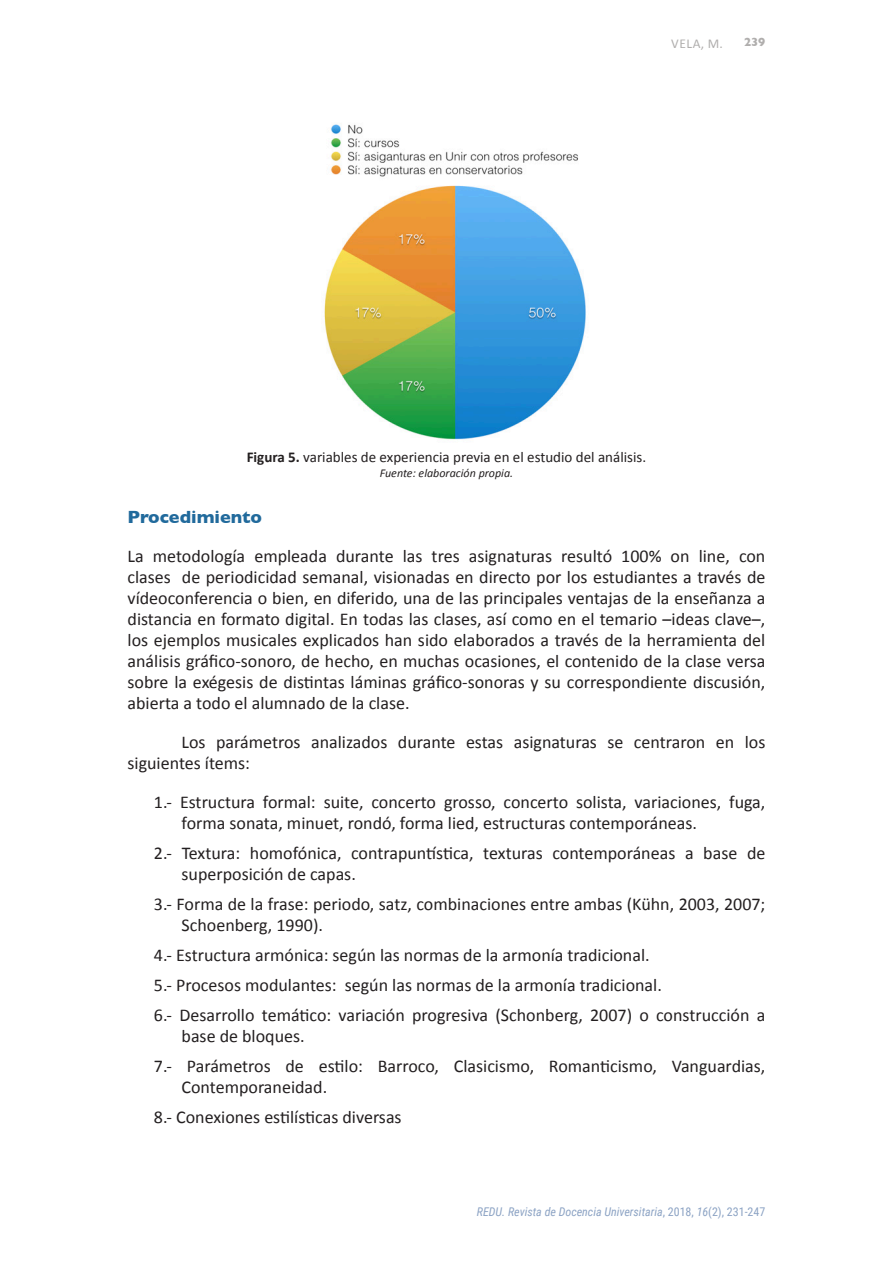
<style>
.page{position:relative;width:893px;height:1263px;background:#fff}
.page>*{position:absolute;margin:0;border:0;box-sizing:border-box;transform-origin:0 0}
.REDU_LISTA_VINY_2PAR{font:18px/21px "Calibri";color:#231f20}
.REDU_TXTGRAL_1P{font:18px/21px "Calibri";color:#231f20;text-align:justify}
.REDU_TXTGRAL{font:18px/21px "Calibri";color:#231f20}
.REDU_TIT2{font:700 18px "Gill Sans";color:#216a9c}
.REDU_TIT_TABLA{font:15px "Calibri";color:#231f20}
.t1{font:13.5px "Calibri";color:#b0aead}
.t2{font:italic 12px "Roboto Condensed";color:#8ca3c4}
.REDU_TIT_TABLA-2{font:italic 12px "Calibri";color:#231f20}
.t3{font:700 12px "Gill Sans";color:#b0aead}
.s1{font-weight:700}
.s2{font-style:normal}
</style>
<div class="page">
<img style="left:323px;top:124px;width:263px;height:316px">
<p class="t1" style="left:671px;top:35px;width:53px">VELA, M.</p>
<p class="t3" style="left:744px;top:32px;width:23px">239</p>
<p class="REDU_TIT_TABLA" style="left:247px;top:448px;width:401px"><span class="s1">Figura 5.</span> variables de experiencia previa en el estudio del análisis.</p>
<p class="REDU_TIT_TABLA-2" style="left:380px;top:464px;width:135px">Fuente: elaboración propia.</p>
<p class="REDU_TIT2" style="left:128px;top:503px;width:136px">Procedimiento</p>
<p class="REDU_TXTGRAL_1P" style="left:128px;top:546px;width:639px">La metodología empleada durante las tres asignaturas resultó 100% on line, con clases de periodicidad semanal, visionadas en directo por los estudiantes a través de vídeoconferencia o bien, en diferido, una de las principales ventajas de la enseñanza a distancia en formato digital. En todas las clases, así como en el temario –ideas clave–, los ejemplos musicales explicados han sido elaborados a través de la herramienta del análisis gráfico-sonoro, de hecho, en muchas ocasiones, el contenido de la clase versa sobre la exégesis de distintas láminas gráfico-sonoras y su correspondiente discusión, abierta a todo el alumnado de la clase.</p>
<p class="REDU_TXTGRAL" style="left:128px;top:732px;width:639px;text-indent:54px">Los parámetros analizados durante estas asignaturas se centraron en los siguientes ítems:</p>
<p class="REDU_LISTA_VINY_2PAR" style="left:182px;top:792px;width:585px;text-indent:-28px">1.- Estructura formal: suite, concerto grosso, concerto solista, variaciones, fuga, forma sonata, minuet, rondó, forma lied, estructuras contemporáneas.</p>
<p class="REDU_LISTA_VINY_2PAR" style="left:182px;top:843px;width:585px;text-indent:-28px">2.- Textura: homofónica, contrapuntística, texturas contemporáneas a base de superposición de capas.</p>
<p class="REDU_LISTA_VINY_2PAR" style="left:182px;top:894px;width:585px;text-indent:-28px">3.- Forma de la frase: periodo, satz, combinaciones entre ambas (Kühn, 2003, 2007;<br>Schoenberg, 1990).</p>
<p class="REDU_LISTA_VINY_2PAR" style="left:154px;top:945px;width:497px">4.- Estructura armónica: según las normas de la armonía tradicional.</p>
<p class="REDU_LISTA_VINY_2PAR" style="left:154px;top:975px;width:509px">5.- Procesos modulantes: según las normas de la armonía tradicional.</p>
<p class="REDU_LISTA_VINY_2PAR" style="left:182px;top:1005px;width:585px;text-indent:-28px">6.- Desarrollo temático: variación progresiva (Schonberg, 2007) o construcción a base de bloques.</p>
<p class="REDU_LISTA_VINY_2PAR" style="left:182px;top:1056px;width:585px;text-indent:-28px">7.- Parámetros de estilo: Barroco, Clasicismo, Romanticismo, Vanguardias,<br>Contemporaneidad.</p>
<p class="REDU_LISTA_VINY_2PAR" style="left:154px;top:1107px;width:249px">8.- Conexiones estilísticas diversas</p>
<p class="t2" style="left:477px;top:1204px;width:290px">REDU. Revista de Docencia Universitaria<span class="s2">, 2018,</span> 16<span class="s2">(2), 231-247</span></p>
</div>
